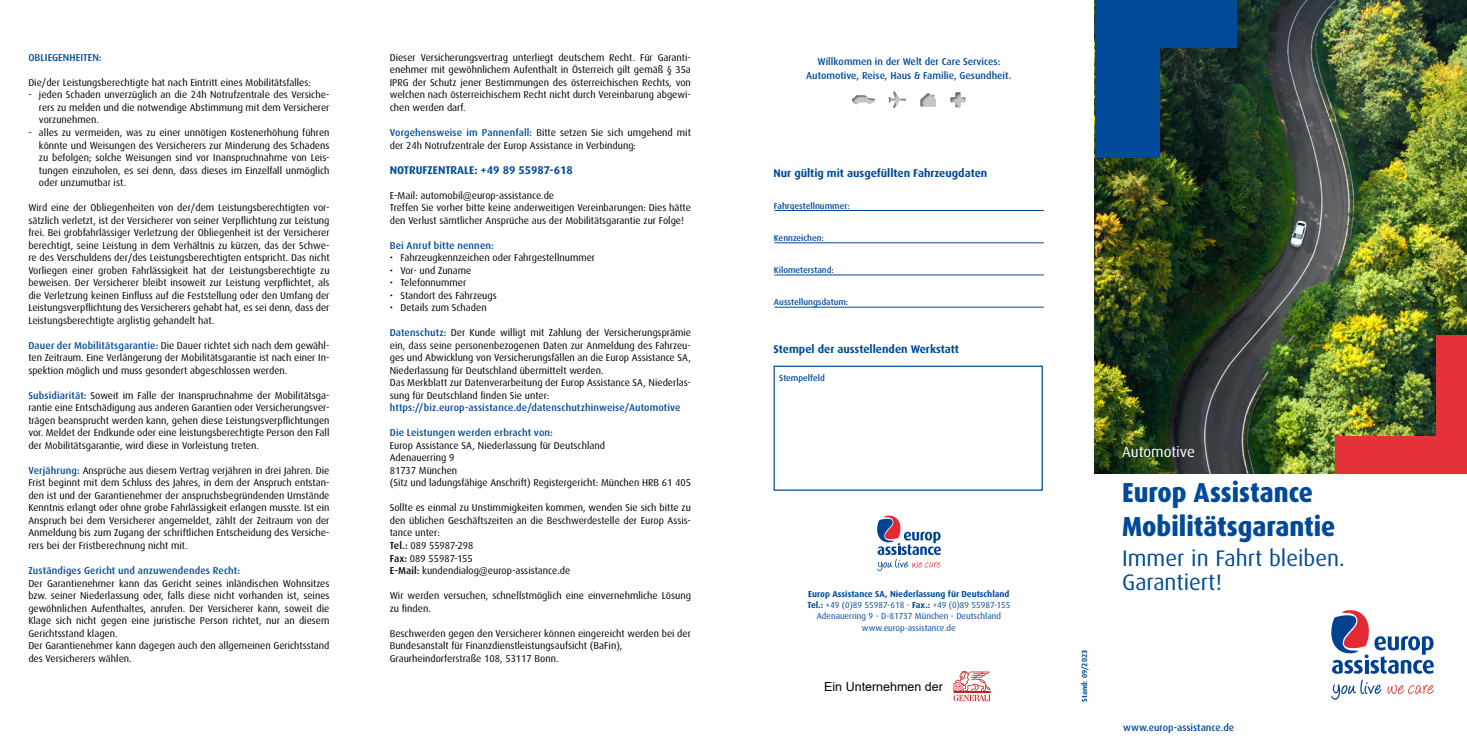
<style>
.page{position:relative;width:1467px;height:745px;background:#fff}
.page>*{position:absolute;margin:0;border:0;box-sizing:border-box;transform-origin:0 0}
.t1{font:800 27.5px/33.8px "Dax Pro";color:#004a99;scale:.91 1}
.t2{font:22.5px/24.4px "Dax Pro";color:#004a99}
.t3{font:15px "Dax Pro";color:#fff}
.t4{font:12.5px "Arial";color:#000}
.t5{font:700 11.25px "Dax Pro";color:#004a99}
.t6{font:10px/12.5px "Dax Pro";color:#000}
.t7{font:500 10px/13.8px "Dax Pro";letter-spacing:.01em;color:#004a99;text-align:center}
.t8{font:8.75px/11.2px "Dax Pro";color:#004a99;text-align:center}
.t9{font:500 8.75px "Dax Pro";color:#004a99}
.t10{font:700 7.5px "Dax Pro";color:#004a99}
.s1{font-weight:500;color:#004a99}
.s2{font-weight:500}
.s3{font-weight:700}
</style>
<div class="page">
<div style="left:774px;top:365px;width:269px;height:125px;border:1px solid #004a99"></div>
<hr style="left:774px;top:210px;width:270px;height:1px;background:#004a99">
<hr style="left:774px;top:242px;width:270px;height:1px;background:#004a99">
<hr style="left:774px;top:274px;width:270px;height:1px;background:#004a99">
<hr style="left:774px;top:307px;width:270px;height:1px;background:#004a99">
<svg style="left:953px;top:671px;width:38px;height:29px"></svg>
<img style="left:889px;top:92px;width:17px;height:16px">
<img style="left:920px;top:93px;width:17px;height:13px">
<img style="left:950px;top:93px;width:15px;height:14px">
<img style="left:852px;top:95px;width:22px;height:9px">
<img style="left:1095px;top:0;width:372px;height:473px">
<svg style="left:1331px;top:610px;width:103px;height:63px"></svg>
<svg style="left:1331px;top:679px;width:103px;height:20px"></svg>
<div style="left:1095px;top:0;width:141px;height:48px;background:#004a99"></div>
<div style="left:1095px;top:4px;width:64px;height:153px;background:#004a99"></div>
<div style="left:1336px;top:435px;width:131px;height:38px;background:#e53138"></div>
<div style="left:1437px;top:334px;width:30px;height:139px;background:#e53138"></div>
<svg style="left:877px;top:515px;width:64px;height:55px"></svg>
<p class="t7" style="left:28px;top:50px;width:75px">OBLIEGENHEITEN:</p>
<p class="t6" style="left:28px;top:76px;width:284px">Die/der Leistungsberechtigte hat nach Eintritt eines Mobilitätsfalles:</p>
<p class="t6" style="left:39px;top:88px;width:292px;text-align:justify;text-indent:-11px">- jeden Schaden unverzüglich an die 24h Notrufzentrale des Versiche&shy;rers zu melden und die notwendige Abstimmung mit dem Versicherer vorzunehmen.</p>
<p class="t6" style="left:39px;top:126px;width:292px;text-align:justify;text-indent:-11px">- alles zu vermeiden, was zu einer unnötigen Kostenerhöhung führen könnte und Weisungen des Versicherers zur Minderung des Schadens zu befolgen; solche Weisungen sind vor Inanspruchnahme von Leis&shy;tungen einzuholen, es sei denn, dass dieses im Einzelfall unmöglich oder unzumutbar ist.</p>
<p class="t6" style="left:28px;top:201px;width:303px;text-align:justify">Wird eine der Obliegenheiten von der/dem Leistungsberechtigten vor&shy;sätzlich verletzt, ist der Versicherer von seiner Verpflichtung zur Leistung frei. Bei grobfahrlässiger Verletzung der Obliegenheit ist der Versicherer berechtigt, seine Leistung in dem Verhältnis zu kürzen, das der Schwe&shy;re des Verschuldens der/des Leistungsberechtigten entspricht. Das nicht Vorliegen einer groben Fahrlässigkeit hat der Leistungsberechtigte zu beweisen. Der Versicherer bleibt insoweit zur Leistung verpflichtet, als die Verletzung keinen Einfluss auf die Feststellung oder den Umfang der Leistungsverpflichtung des Versicherers gehabt hat, es sei denn, dass der Leistungsberechtigte arglistig gehandelt hat.</p>
<p class="t6" style="left:28px;top:338px;width:303px;text-align:justify"><span class="s1">Dauer der Mobilitätsgarantie:</span> Die Dauer richtet sich nach dem gewähl&shy;ten Zeitraum. Eine Verlängerung der Mobilitätsgarantie ist nach einer In&shy;spektion möglich und muss gesondert abgeschlossen werden.</p>
<p class="t6" style="left:28px;top:388px;width:303px;text-align:justify"><span class="s1">Subsidiarität:</span> Soweit im Falle der Inanspruchnahme der Mobilitätsga&shy;rantie eine Entschädigung aus anderen Garantien oder Versicherungsver&shy;trägen beansprucht werden kann, gehen diese Leistungsverpflichtungen vor. Meldet der Endkunde oder eine leistungsberechtigte Person den Fall der Mobilitätsgarantie, wird diese in Vorleistung treten.</p>
<p class="t6" style="left:28px;top:463px;width:303px;text-align:justify"><span class="s1">Verjährung:</span> Ansprüche aus diesem Vertrag verjähren in drei Jahren. Die Frist beginnt mit dem Schluss des Jahres, in dem der Anspruch entstan&shy;den ist und der Garantienehmer der anspruchsbegründenden Umstände Kenntnis erlangt oder ohne grobe Fahrlässigkeit erlangen musste. Ist ein Anspruch bei dem Versicherer angemeldet, zählt der Zeitraum von der Anmeldung bis zum Zugang der schriftlichen Entscheidung des Versiche&shy;rers bei der Fristberechnung nicht mit.</p>
<p class="t7" style="left:28px;top:563px;width:213px">Zuständiges Gericht und anzuwendendes Recht:</p>
<p class="t6" style="left:28px;top:576px;width:303px">Der Garantienehmer kann das Gericht seines inländischen Wohnsitzes bzw. seiner Niederlassung oder, falls diese nicht vorhanden ist, seines gewöhnlichen Aufenthaltes, anrufen. Der Versicherer kann, soweit die Klage sich nicht gegen eine juristische Person richtet, nur an diesem Gerichtsstand klagen.<br>Der Garantienehmer kann dagegen auch den allgemeinen Gerichtsstand des Versicherers wählen.</p>
<p class="t6" style="left:390px;top:51px;width:303px;text-align:justify">Dieser Versicherungsvertrag unterliegt deutschem Recht. Für Garanti&shy;enehmer mit gewöhnlichem Aufenthalt in Österreich gilt gemäß § 35a IPRG der Schutz jener Bestimmungen des österreichischen Rechts, von welchen nach österreichischem Recht nicht durch Vereinbarung abgewi&shy;chen werden darf.</p>
<p class="t6" style="left:390px;top:126px;width:303px"><span class="s1">Vorgehensweise im Pannenfall:</span> Bitte setzen Sie sich umgehend mit der 24h Notrufzentrale der Europ Assistance in Verbindung:</p>
<p class="t5" style="left:390px;top:162px;width:185px">NOTRUFZENTRALE: +49 89 55987-618</p>
<p class="t6" style="left:390px;top:188px;width:303px">E-Mail: automobil@europ-assistance.de<br>Treffen Sie vorher bitte keine anderweitigen Vereinbarungen: Dies hätte den Verlust sämtlicher Ansprüche aus der Mobilitätsgarantie zur Folge!</p>
<p class="t7" style="left:390px;top:238px;width:106px">Bei Anruf bitte nennen:</p>
<p class="t6" style="left:390px;top:251px;width:207px">• Fahrzeugkennzeichen oder Fahrgestellnummer</p>
<p class="t6" style="left:390px;top:263px;width:83px">• Vor- und Zuname</p>
<p class="t6" style="left:390px;top:276px;width:78px">• Telefonnummer</p>
<p class="t6" style="left:390px;top:288px;width:108px">• Standort des Fahrzeugs</p>
<p class="t6" style="left:390px;top:301px;width:99px">• Details zum Schaden</p>
<p class="t6" style="left:390px;top:326px;width:303px"><span class="s1">Datenschutz:</span> Der Kunde willigt mit Zahlung der Versicherungsprämie ein, dass seine personenbezogenen Daten zur Anmeldung des Fahrzeu&shy;ges und Abwicklung von Versicherungsfällen an die Europ Assistance SA, Niederlassung für Deutschland übermittelt werden.<br>Das Merkblatt zur Datenverarbeitung der Europ Assistance SA, Niederlas&shy;sung für Deutschland finden Sie unter:</p>
<p class="t7" style="left:390px;top:400px;width:292px">https://biz.europ-assistance.de/datenschutzhinweise/Automotive</p>
<p class="t7" style="left:390px;top:425px;width:165px">Die Leistungen werden erbracht von:</p>
<p class="t6" style="left:390px;top:438px;width:303px">Europ Assistance SA, Niederlassung für Deutschland<br>Adenauerring 9<br>81737 München<br>(Sitz und ladungsfähige Anschrift) Registergericht: München HRB 61 405</p>
<p class="t6" style="left:390px;top:501px;width:303px">Sollte es einmal zu Unstimmigkeiten kommen, wenden Sie sich bitte zu den üblichen Geschäftszeiten an die Beschwerdestelle der Europ Assis&shy;tance unter:<br><span class="s2">Tel.:</span> 089 55987-298<br><span class="s2">Fax:</span> 089 55987-155<br><span class="s2">E-Mail:</span> kundendialog@europ-assistance.de</p>
<p class="t6" style="left:390px;top:588px;width:303px">Wir werden versuchen, schnellstmöglich eine einvernehmliche Lösung zu finden.</p>
<p class="t6" style="left:390px;top:626px;width:303px">Beschwerden gegen den Versicherer können eingereicht werden bei der<br>Bundesanstalt für Finanzdienstleistungsaufsicht (BaFin),<br>Graurheindorferstraße 108, 53117 Bonn.</p>
<p class="t7" style="left:806px;top:55px;width:207px">Willkommen in der Welt der Care Services:<br>Automotive, Reise, Haus &amp; Familie, Gesundheit.</p>
<p class="t5" style="left:774px;top:166px;width:215px">Nur gültig mit ausgefüllten Fahrzeugdaten</p>
<p class="t9" style="left:774px;top:200px;width:77px">Fahrgestellnummer:</p>
<p class="t9" style="left:774px;top:232px;width:51px">Kennzeichen:</p>
<p class="t9" style="left:774px;top:264px;width:61px">Kilometerstand:</p>
<p class="t9" style="left:774px;top:296px;width:76px">Ausstellungsdatum:</p>
<p class="t5" style="left:774px;top:341px;width:187px">Stempel der ausstellenden Werkstatt</p>
<p class="t9" style="left:779px;top:371px;width:47px">Stempelfeld</p>
<p class="t8" style="left:807px;top:587px;width:204px"><span class="s3">Europ Assistance SA, Niederlassung für Deutschland Tel.:</span> +49 (0)89 55987-618 - <span class="s3">Fax.:</span> +49 (0)89 55987-155<br>Adenauerring 9 - D-81737 München - Deutschland www.europ-assistance.de</p>
<p class="t4" style="left:824px;top:677px;width:120px">Ein Unternehmen der</p>
<p class="t10" style="left:1080px;top:701px;width:53px;rotate:-90deg">Stand: 09/2023</p>
<h3 class="t3" style="left:1122px;top:442px;width:74px">Automotive</h3>
<h1 class="t1" style="left:1122px;top:474px;width:236px">Europ Assistance<br>Mobilitätsgarantie</h1>
<h2 class="t2" style="left:1122px;top:545px;width:224px">Immer in Fahrt bleiben.<br>Garantiert!</h2>
<p class="t7" style="left:1123px;top:719px;width:112px">www.europ-assistance.de</p>
</div>
